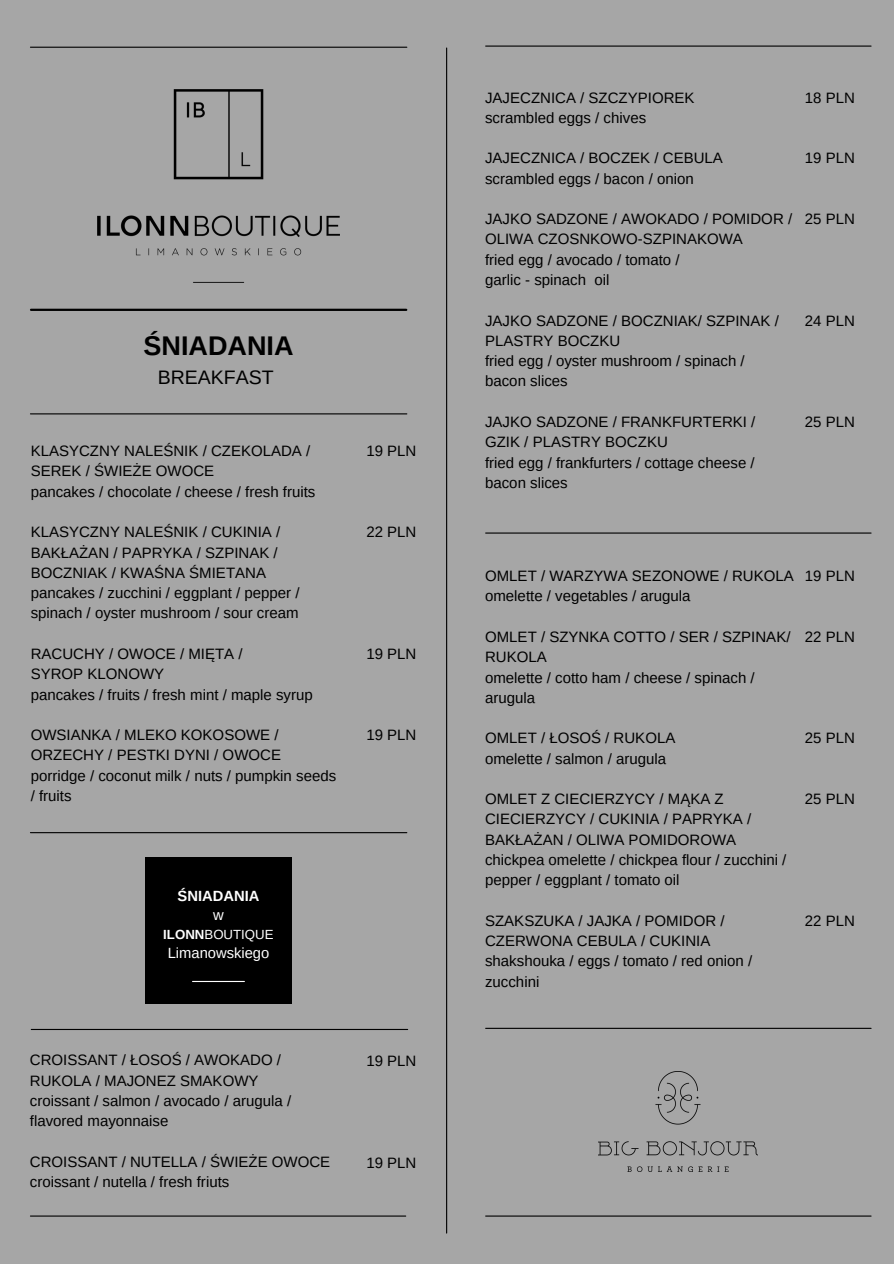
<style>
.page{position:relative;width:894px;height:1264px;background:#fff}
.page>*{position:absolute;margin:0;border:0;box-sizing:border-box;transform-origin:0 0}
.t1{font:700 27px "Arimo";color:#000}
.t2{font:19.5px "Arimo";color:#000}
.t3{font:15px/20.2px "Arimo";color:#000}
.t4{font:14.7px "Arimo";color:#fff}
.t5{font:700 14.7px "Arimo";color:#fff}
.t6{font:13.2px "Arimo";color:#fff}
.s1{font-weight:700}
</style>
<div class="page">
<div style="left:0;top:0;width:893px;height:1263px;background:#a6a6a6"></div>
<img style="left:97px;top:89px;width:242px;height:193px">
<hr style="left:31px;top:309px;width:375px;height:2px;background:#000">
<hr style="left:446px;top:48px;width:1px;height:1184px;background:#000">
<hr style="left:30px;top:47px;width:376px;height:1px;background:#000">
<hr style="left:485px;top:46px;width:385px;height:1px;background:#000">
<hr style="left:31px;top:1028px;width:376px;height:2px;background:#000">
<hr style="left:485px;top:1027px;width:385px;height:1px;background:#000">
<hr style="left:30px;top:413px;width:376px;height:1px;background:#000">
<hr style="left:30px;top:1215px;width:375px;height:1px;background:#000">
<hr style="left:485px;top:532px;width:385px;height:1px;background:#000">
<hr style="left:30px;top:832px;width:376px;height:1px;background:#000">
<img style="left:598px;top:1071px;width:159px;height:100px">
<hr style="left:485px;top:1215px;width:385px;height:1px;background:#000">
<div style="left:145px;top:856px;width:147px;height:147px;background:#000"></div>
<hr style="left:192px;top:980px;width:52px;height:2px;background:#fff">
<p class="t1" style="left:143px;top:330px;width:152px">ŚNIADANIA</p>
<p class="t2" style="left:158px;top:366px;width:117px">BREAKFAST</p>
<p class="t3" style="left:31px;top:441px;width:281px">KLASYCZNY NALEŚNIK / CZEKOLADA /<br>SEREK / ŚWIEŻE OWOCE</p>
<p class="t3" style="left:31px;top:481px;width:286px">pancakes / chocolate / cheese / fresh fruits</p>
<p class="t3" style="left:31px;top:522px;width:251px">KLASYCZNY NALEŚNIK / CUKINIA /<br>BAKŁAŻAN / PAPRYKA / SZPINAK /<br>BOCZNIAK / KWAŚNA ŚMIETANA</p>
<p class="t3" style="left:31px;top:582px;width:270px">pancakes / zucchini / eggplant / pepper / spinach / oyster mushroom / sour cream</p>
<p class="t3" style="left:31px;top:643px;width:213px">RACUCHY / OWOCE / MIĘTA /</p>
<p class="t3" style="left:31px;top:664px;width:135px">SYROP KLONOWY</p>
<p class="t3" style="left:31px;top:684px;width:283px">pancakes / fruits / fresh mint / maple syrup</p>
<p class="t3" style="left:31px;top:724px;width:252px">OWSIANKA / MLEKO KOKOSOWE /<br>ORZECHY / PESTKI DYNI / OWOCE</p>
<p class="t3" style="left:31px;top:765px;width:307px">porridge / coconut milk / nuts / pumpkin seeds / fruits</p>
<p class="t3" style="left:366px;top:441px;width:52px">19 PLN</p>
<p class="t3" style="left:366px;top:522px;width:52px">22 PLN</p>
<p class="t3" style="left:366px;top:643px;width:52px">19 PLN</p>
<p class="t3" style="left:366px;top:724px;width:52px">19 PLN</p>
<p class="t5" style="left:177px;top:887px;width:83px">ŚNIADANIA</p>
<p class="t4" style="left:213px;top:907px;width:12px">w</p>
<p class="t6" style="left:163px;top:927px;width:112px"><span class="s1">ILONN</span>BOUTIQUE</p>
<p class="t4" style="left:168px;top:944px;width:103px">Limanowskiego</p>
<p class="t3" style="left:30px;top:1050px;width:252px">CROISSANT / ŁOSOŚ / AWOKADO /<br>RUKOLA / MAJONEZ SMAKOWY</p>
<p class="t3" style="left:30px;top:1090px;width:263px">croissant / salmon / avocado / arugula / flavored mayonnaise</p>
<p class="t3" style="left:30px;top:1151px;width:302px">CROISSANT / NUTELLA / ŚWIEŻE OWOCE</p>
<p class="t3" style="left:30px;top:1171px;width:201px">croissant / nutella / fresh friuts</p>
<p class="t3" style="left:366px;top:1050px;width:52px">19 PLN</p>
<p class="t3" style="left:366px;top:1152px;width:52px">19 PLN</p>
<p class="t3" style="left:485px;top:87px;width:211px">JAJECZNICA / SZCZYPIOREK</p>
<p class="t3" style="left:485px;top:107px;width:162px">scrambled eggs / chives</p>
<p class="t3" style="left:485px;top:148px;width:239px">JAJECZNICA / BOCZEK / CEBULA</p>
<p class="t3" style="left:485px;top:168px;width:210px">scrambled eggs / bacon / onion</p>
<p class="t3" style="left:485px;top:209px;width:308px">JAJKO SADZONE / AWOKADO / POMIDOR /<br>OLIWA CZOSNKOWO-SZPINAKOWA</p>
<p class="t3" style="left:485px;top:249px;width:196px">fried egg / avocado / tomato /</p>
<p class="t3" style="left:485px;top:270px;width:126px">garlic - spinach oil</p>
<p class="t3" style="left:485px;top:310px;width:295px">JAJKO SADZONE / BOCZNIAK/ SZPINAK /<br>PLASTRY BOCZKU</p>
<p class="t3" style="left:485px;top:351px;width:261px">fried egg / oyster mushroom / spinach /</p>
<p class="t3" style="left:485px;top:371px;width:84px">bacon slices</p>
<p class="t3" style="left:485px;top:411px;width:272px">JAJKO SADZONE / FRANKFURTERKI /<br>GZIK / PLASTRY BOCZKU</p>
<p class="t3" style="left:485px;top:452px;width:271px">fried egg / frankfurters / cottage cheese / bacon slices</p>
<p class="t3" style="left:804px;top:87px;width:52px">18 PLN</p>
<p class="t3" style="left:804px;top:148px;width:52px">19 PLN</p>
<p class="t3" style="left:804px;top:209px;width:52px">25 PLN</p>
<p class="t3" style="left:804px;top:310px;width:52px">24 PLN</p>
<p class="t3" style="left:804px;top:411px;width:52px">25 PLN</p>
<p class="t3" style="left:485px;top:566px;width:310px">OMLET / WARZYWA SEZONOWE / RUKOLA</p>
<p class="t3" style="left:485px;top:586px;width:207px">omelette / vegetables / arugula</p>
<p class="t3" style="left:485px;top:626px;width:307px">OMLET / SZYNKA COTTO / SER / SZPINAK/<br>RUKOLA</p>
<p class="t3" style="left:485px;top:667px;width:271px">omelette / cotto ham / cheese / spinach / arugula</p>
<p class="t3" style="left:485px;top:728px;width:192px">OMLET / ŁOSOŚ / RUKOLA</p>
<p class="t3" style="left:485px;top:748px;width:182px">omelette / salmon / arugula</p>
<p class="t3" style="left:485px;top:788px;width:267px">OMLET Z CIECIERZYCY / MĄKA Z<br>CIECIERZYCY / CUKINIA / PAPRYKA /<br>BAKŁAŻAN / OLIWA POMIDOROWA</p>
<p class="t3" style="left:485px;top:849px;width:303px">chickpea omelette / chickpea flour / zucchini / pepper / eggplant / tomato oil</p>
<p class="t3" style="left:485px;top:910px;width:241px">SZAKSZUKA / JAJKA / POMIDOR /<br>CZERWONA CEBULA / CUKINIA</p>
<p class="t3" style="left:485px;top:951px;width:268px">shakshouka / eggs / tomato / red onion / zucchini</p>
<p class="t3" style="left:804px;top:566px;width:52px">19 PLN</p>
<p class="t3" style="left:804px;top:626px;width:52px">22 PLN</p>
<p class="t3" style="left:804px;top:728px;width:52px">25 PLN</p>
<p class="t3" style="left:804px;top:788px;width:52px">25 PLN</p>
<p class="t3" style="left:804px;top:910px;width:52px">22 PLN</p>
</div>
